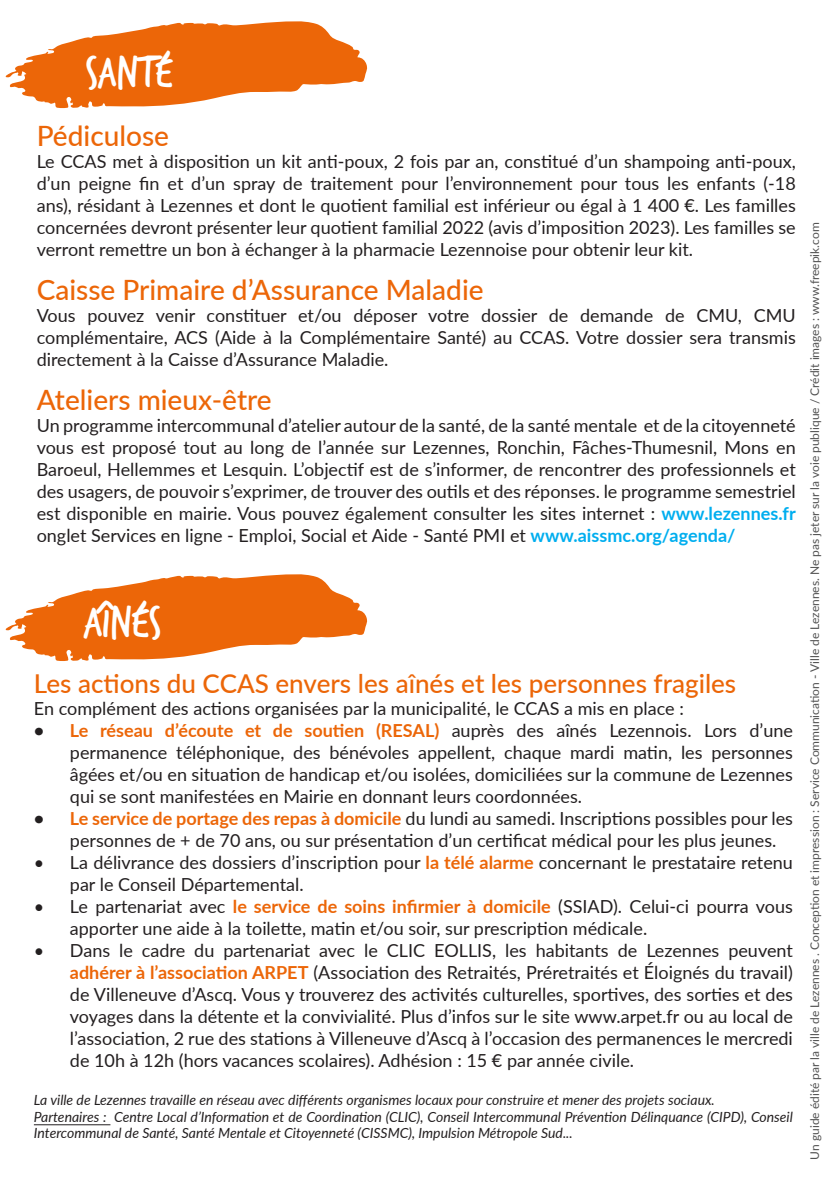
<style>
.page{position:relative;width:840px;height:1191px;background:#fff}
.page>*{position:absolute;margin:0;border:0;box-sizing:border-box;transform-origin:0 0}
.t1{font:46px "Trash Hand";color:#fff}
.t2{font:500 28px "Lato";color:#ec6608}
.t3{font:500 26px "Lato";color:#ec6608}
.t4{font:18px/22px "Lato";color:#231f20;text-align:justify}
.t5{font:italic 14px/16.8px "Lato";color:#231f20}
.t6{font:12px "Lato";color:#525252}
.s1{font-weight:700;color:#00aeef}
.s2{font-weight:700}
.s3{font-weight:700;color:#ec6608}
</style>
<div class="page">
<hr style="left:34px;top:1124px;width:76px;height:1px;background:#231f20">
<svg style="left:5px;top:21px;width:362px;height:88px"></svg>
<svg style="left:5px;top:574px;width:362px;height:87px"></svg>
<p class="t1" style="left:85px;top:50px;width:88px">SANTÉ</p>
<p class="t2" style="left:37px;top:115px;width:134px">Pédiculose</p>
<p class="t4" style="left:37px;top:149px;width:760px">Le CCAS met à disposition un kit anti-poux, 2 fois par an, constitué d’un shampoing anti-poux, d’un peigne fin et d’un spray de traitement pour l’environnement pour tous les enfants (-18 ans), résidant à Lezennes et dont le quotient familial est inférieur ou égal à 1 400 €. Les familles concernées devront présenter leur quotient familial 2022 (avis d’imposition 2023). Les familles se verront remettre un bon à échanger à la pharmacie Lezennoise pour obtenir leur kit.</p>
<p class="t2" style="left:37px;top:269px;width:448px">Caisse Primaire d’Assurance Maladie</p>
<p class="t4" style="left:37px;top:303px;width:760px">Vous pouvez venir constituer et/ou déposer votre dossier de demande de CMU, CMU complémentaire, ACS (Aide à la Complémentaire Santé) au CCAS. Votre dossier sera transmis directement à la Caisse d’Assurance Maladie.</p>
<p class="t2" style="left:37px;top:379px;width:236px">Ateliers mieux-être</p>
<p class="t4" style="left:37px;top:413px;width:760px">Un programme intercommunal d’atelier autour de la santé, de la santé mentale et de la citoyenneté vous est proposé tout au long de l’année sur Lezennes, Ronchin, Fâches-Thumesnil, Mons en Baroeul, Hellemmes et Lesquin. L’objectif est de s’informer, de rencontrer des professionnels et des usagers, de pouvoir s’exprimer, de trouver des outils et des réponses. le programme semestriel est disponible en mairie. Vous pouvez également consulter les sites internet : <span class="s1">www.lezennes.fr </span>onglet Services en ligne - Emploi, Social et Aide - Santé PMI et <span class="s1">www.aissmc.org/agenda/</span></p>
<p class="t1" style="left:84px;top:600px;width:79px">AîNÉS</p>
<p class="t3" style="left:34px;top:664px;width:703px">Les actions du CCAS envers les aînés et les personnes fragiles</p>
<p class="t4" style="left:34px;top:696px;width:651px">En complément des actions organisées par la municipalité, le CCAS a mis en place :</p>
<p class="t4" style="left:70px;top:718px;width:724px;text-indent:-36px"><span class="s2">•</span> <span class="s3">Le réseau d’écoute et de soutien (RESAL)</span> auprès des aînés Lezennois. Lors d’une permanence téléphonique, des bénévoles appellent, chaque mardi matin, les personnes âgées et/ou en situation de handicap et/ou isolées, domiciliées sur la commune de Lezennes qui se sont manifestées en Mairie en donnant leurs coordonnées.</p>
<p class="t4" style="left:70px;top:806px;width:724px;text-indent:-36px"><span class="s2">•</span> <span class="s3">Le service de portage des repas à domicile</span> du lundi au samedi. Inscriptions possibles pour les personnes de + de 70 ans, ou sur présentation d’un certificat médical pour les plus jeunes.</p>
<p class="t4" style="left:70px;top:850px;width:724px;text-indent:-36px">• La délivrance des dossiers d’inscription pour <span class="s3">la télé alarme</span> concernant le prestataire retenu par le Conseil Départemental.</p>
<p class="t4" style="left:70px;top:894px;width:724px;text-indent:-36px">• Le partenariat avec <span class="s3">le service de soins infirmier à domicile</span> (SSIAD). Celui-ci pourra vous apporter une aide à la toilette, matin et/ou soir, sur prescription médicale.</p>
<p class="t4" style="left:70px;top:938px;width:724px;text-indent:-36px">• Dans le cadre du partenariat avec le CLIC EOLLIS, les habitants de Lezennes peuvent <span class="s3">adhérer à l’association ARPET</span> (Association des Retraités, Préretraités et Éloignés du travail) de Villeneuve d’Ascq. Vous y trouverez des activités culturelles, sportives, des sorties et des voyages dans la détente et la convivialité. Plus d’infos sur le site www.arpet.fr ou au local de l’association, 2 rue des stations à Villeneuve d’Ascq à l’occasion des permanences le mercredi de 10h à 12h (hors vacances scolaires). Adhésion : 15 € par année civile.</p>
<p class="t5" style="left:34px;top:1090px;width:682px">La ville de Lezennes travaille en réseau avec différents organismes locaux pour construire et mener des projets sociaux.</p>
<p class="t5" style="left:34px;top:1107px;width:760px">Partenaires : Centre Local d’Information et de Coordination (CLIC), Conseil Intercommunal Prévention Délinquance (CIPD), Conseil<br>Intercommunal de Santé, Santé Mentale et Citoyenneté (CISSMC), Impulsion Métropole Sud...</p>
<p class="t6" style="left:805px;top:1159px;width:938px;rotate:-90deg">Un guide édité par la ville de Lezennes . Conception et impression : Service Communication - Ville de Lezennes. Ne pas jeter sur la voie publique / Crédit images : www.freepik.com</p>
</div>
